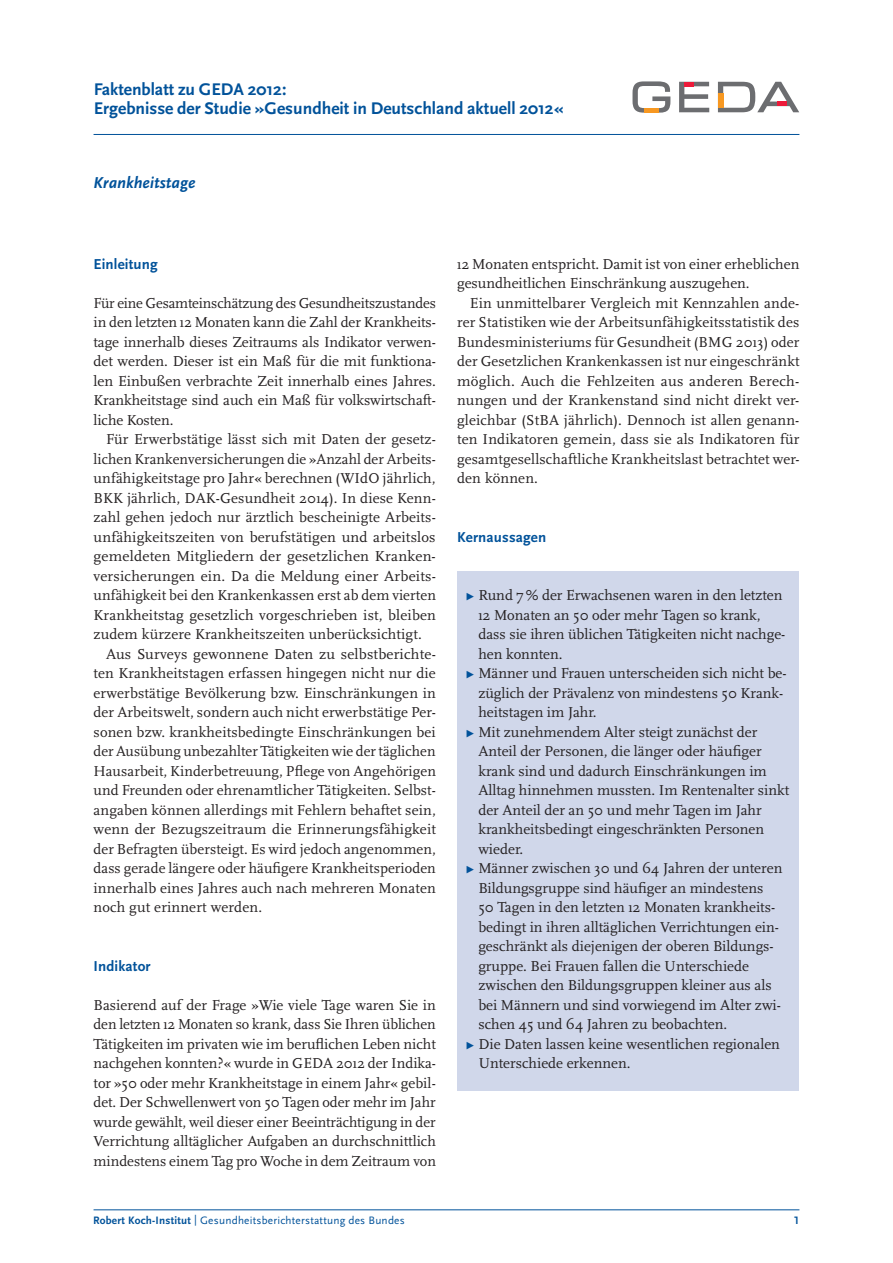
<style>
.page{position:relative;width:893px;height:1263px;background:#fff}
.page>*{position:absolute;margin:0;border:0;box-sizing:border-box;transform-origin:0 0}
.t1{font:700 17.7px/19.5px "Scala Sans Pro";color:#01529a}
.t2{font:italic 700 16.5px "Scala Sans Pro";color:#01529a}
.txt_Flie_text{font:15px/19.5px "Scala Pro";color:#231f20}
.txt_Flie_text_ohne_E{font:15px/19.5px "Scala Pro";color:#231f20;text-align:justify}
.t3{font:700 15px "Scala Sans Pro";letter-spacing:.01em;color:#01529a}
.t4{font:11.25px "Scala Sans Pro";letter-spacing:.02em;color:#01529a}
.t5{font:700 11.25px "Scala Sans Pro";color:#01529a}
.s1{color:#01529a}
.s2{font-weight:700}
</style>
<div class="page">
<svg style="left:632px;top:81px;width:167px;height:32px"></svg>
<div style="left:718px;top:93px;width:5px;height:15px;background:#f79821"></div>
<hr style="left:94px;top:1209px;width:705px;height:1px;background:#01529a">
<hr style="left:94px;top:134px;width:705px;height:1px;background:#01529a">
<div style="left:457px;top:571px;width:342px;height:520px;background:#d0d7ea"></div>
<p class="t1" style="left:94px;top:79px;width:471px">Faktenblatt zu GEDA 2012:<br>Ergebnisse der Studie »Gesundheit in Deutschland aktuell 2012«</p>
<h2 class="t2" style="left:94px;top:172px;width:103px">Krankheitstage</h2>
<h2 class="t3" style="left:94px;top:255px;width:66px">Einleitung</h2>
<p class="txt_Flie_text_ohne_E" style="left:94px;top:293px;width:344px">Für eine Gesamteinschätzung des Gesundheitszustandes in den letzten 12 Monaten kann die Zahl der Krankheits&shy;tage innerhalb dieses Zeitraums als Indikator verwen&shy;det werden. Dieser ist ein Maß für die mit funktiona&shy;len Einbußen verbrachte Zeit innerhalb eines Jahres.<br>Krankheitstage sind auch ein Maß für volkswirtschaft&shy;liche Kosten.</p>
<p class="txt_Flie_text" style="left:94px;top:429px;width:344px;text-align:justify;text-indent:13px">Für Erwerbstätige lässt sich mit Daten der gesetz&shy;lichen Krankenversicherungen die »Anzahl der Arbeits&shy;unfähigkeitstage pro Jahr« berechnen (WIdO jährlich, BKK jährlich, DAK-Gesundheit 2014). In diese Kenn&shy;zahl gehen jedoch nur ärztlich bescheinigte Arbeits&shy;unfähigkeitszeiten von berufstätigen und arbeitslos gemeldeten Mitgliedern der gesetzlichen Kranken&shy;versicherungen ein. Da die Meldung einer Arbeits&shy;unfähigkeit bei den Krankenkassen erst ab dem vierten Krankheitstag gesetzlich vorgeschrieben ist, bleiben zudem kürzere Krankheitszeiten unberücksichtigt.</p>
<p class="txt_Flie_text" style="left:94px;top:644px;width:344px;text-align:justify;text-indent:13px">Aus Surveys gewonnene Daten zu selbstberichte&shy;ten Krankheitstagen erfassen hingegen nicht nur die erwerbstätige Bevölkerung bzw. Einschränkungen in der Arbeitswelt, sondern auch nicht erwerbstätige Per&shy;sonen bzw. krankheitsbedingte Einschränkungen bei der Ausübung unbezahlter Tätigkeiten wie der täglichen Hausarbeit, Kinderbetreuung, Pflege von Angehörigen und Freunden oder ehrenamtlicher Tätigkeiten. Selbst&shy;angaben können allerdings mit Fehlern behaftet sein, wenn der Bezugszeitraum die Erinnerungsfähigkeit der Befragten übersteigt. Es wird jedoch angenommen, dass gerade längere oder häufigere Krankheitsperioden innerhalb eines Jahres auch nach mehreren Monaten noch gut erinnert werden.</p>
<h2 class="t3" style="left:94px;top:957px;width:59px">Indikator</h2>
<p class="txt_Flie_text_ohne_E" style="left:94px;top:995px;width:344px">Basierend auf der Frage »Wie viele Tage waren Sie in den letzten 12 Monaten so krank, dass Sie Ihren üblichen Tätigkeiten im privaten wie im beruf-lichen Leben nicht nachgehen konnten?« wurde in GEDA 2012 der Indika&shy;tor »50 oder mehr Krankheitstage in einem Jahr« gebil&shy;det. Der Schwellenwert von 50 Tagen oder mehr im Jahr wurde gewählt, weil dieser einer Beeinträchtigung in der Verrichtung alltäglicher Aufgaben an durchschnittlich mindestens einem Tag pro Woche in dem Zeitraum von</p>
<p class="txt_Flie_text_ohne_E" style="left:457px;top:254px;width:344px">12 Monaten entspricht. Damit ist von einer erheblichen gesundheitlichen Einschränkung auszugehen.</p>
<p class="txt_Flie_text" style="left:457px;top:293px;width:344px;text-align:justify;text-indent:13px">Ein unmittelbarer Vergleich mit Kennzahlen ande&shy;rer Statistiken wie der Arbeitsunfähigkeitsstatistik des Bundesministeriums für Gesundheit (BMG 2013) oder der Gesetzlichen Krankenkassen ist nur eingeschränkt möglich. Auch die Fehlzeiten aus anderen Berech&shy;nungen und der Krankenstand sind nicht direkt ver&shy;gleichbar (StBA jährlich). Dennoch ist allen genann&shy;ten Indikatoren gemein, dass sie als Indikatoren für gesamtgesellschaftliche Krankheitslast betrachtet wer&shy;den können.</p>
<h2 class="t3" style="left:457px;top:528px;width:91px">Kernaussagen</h2>
<p class="txt_Flie_text" style="left:478px;top:585px;width:309px;text-indent:-13px"><span class="s1">▶</span> Rund 7 % der Erwachsenen waren in den letzten 12 Monaten an 50 oder mehr Tagen so krank, dass sie ihren üblichen Tätigkeiten nicht nachge&shy;hen konnten.</p>
<p class="txt_Flie_text" style="left:478px;top:663px;width:310px;text-indent:-13px"><span class="s1">▶</span> Männer und Frauen unterscheiden sich nicht be&shy;züglich der Prävalenz von mindestens 50 Krank&shy;heitstagen im Jahr.</p>
<p class="txt_Flie_text" style="left:478px;top:722px;width:312px;text-indent:-13px"><span class="s1">▶</span> Mit zunehmendem Alter steigt zunächst der Anteil der Personen, die länger oder häufiger krank sind und dadurch Einschränkungen im Alltag hinnehmen mussten. Im Rentenalter sinkt der Anteil der an 50 und mehr Tagen im Jahr krankheitsbedingt eingeschränkten Personen wieder.</p>
<p class="txt_Flie_text" style="left:478px;top:858px;width:306px;text-indent:-13px"><span class="s1">▶</span> Männer zwischen 30 und 64 Jahren der unteren Bildungsgruppe sind häufiger an mindestens 50 Tagen in den letzten 12 Monaten krankheits&shy;bedingt in ihren alltäglichen Verrichtungen ein&shy;geschränkt als diejenigen der oberen Bildungs&shy;gruppe. Bei Frauen fallen die Unterschiede zwischen den Bildungsgruppen kleiner aus als bei Männern und sind vorwiegend im Alter zwi&shy;schen 45 und 64 Jahren zu beobachten.</p>
<p class="txt_Flie_text" style="left:478px;top:1034px;width:303px;text-indent:-13px"><span class="s1">▶</span> Die Daten lassen keine wesentlichen regionalen<br>Unterschiede erkennen.</p>
<p class="t4" style="left:93px;top:1214px;width:313px"><span class="s2">Robert Koch-Institut</span> | Gesundheitsberichterstattung des Bundes</p>
<p class="t5" style="left:794px;top:1214px;width:7px">1</p>
</div>
